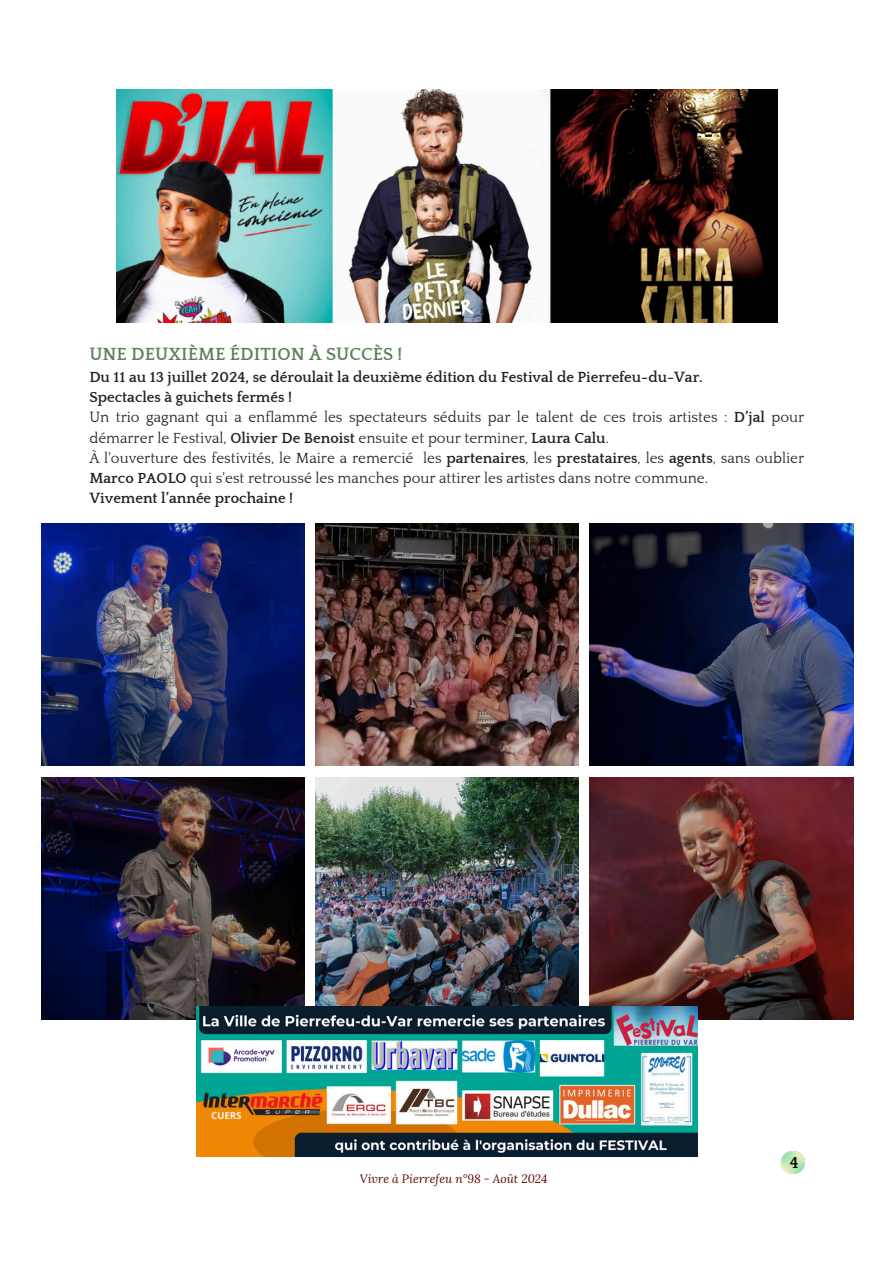
<style>
.page{position:relative;width:894px;height:1264px;background:#fff}
.page>*{position:absolute;margin:0;border:0;box-sizing:border-box;transform-origin:0 0}
.t1{font:700 18px "Quattrocento";color:#5d805b}
.t2{font:700 16.35px "Quattrocento";color:#000}
.t3{font:15px/20.2px "Quattrocento";color:#222}
.t4{font:italic 12px "Lora";color:#5b0905}
.s1{font-weight:700}
</style>
<div class="page">
<img style="left:116px;top:89px;width:661px;height:233px">
<img style="left:41px;top:523px;width:263px;height:242px">
<img style="left:316px;top:523px;width:262px;height:242px">
<img style="left:589px;top:523px;width:263px;height:242px">
<img style="left:41px;top:777px;width:263px;height:242px">
<img style="left:316px;top:777px;width:262px;height:229px">
<img style="left:589px;top:777px;width:263px;height:242px">
<img style="left:196px;top:1006px;width:501px;height:150px">
<img style="left:781px;top:1151px;width:22px;height:22px">
<p class="t1" style="left:89px;top:345px;width:314px">UNE DEUXIÈME ÉDITION À SUCCÈS !</p>
<p class="t3" style="left:89px;top:367px;width:716px"><span class="s1">Du 11 au 13 juillet 2024, se déroulait la deuxième édition du Festival de Pierrefeu-du-Var.<br>Spectacles à guichets fermés !<br></span>Un trio gagnant qui a enflammé les spectateurs séduits par le talent de ces trois artistes : <span class="s1">D’jal</span> pour démarrer le Festival, <span class="s1">Olivier De Benoist</span> ensuite et pour terminer, <span class="s1">Laura Calu</span>.<br>À l'ouverture des festivités, le Maire a remercié les <span class="s1">partenaires</span>, les <span class="s1">prestataires</span>, les <span class="s1">agents</span>, sans oublier <span class="s1">Marco PAOLO</span> qui s'est retroussé les manches pour attirer les artistes dans notre commune.<br><span class="s1">Vivement l’année prochaine !</span></p>
<p class="t4" style="left:359px;top:1170px;width:189px">Vivre à Pierrefeu n°98 - Août 2024</p>
<p class="t2" style="left:789px;top:1153px;width:10px">4</p>
</div>
